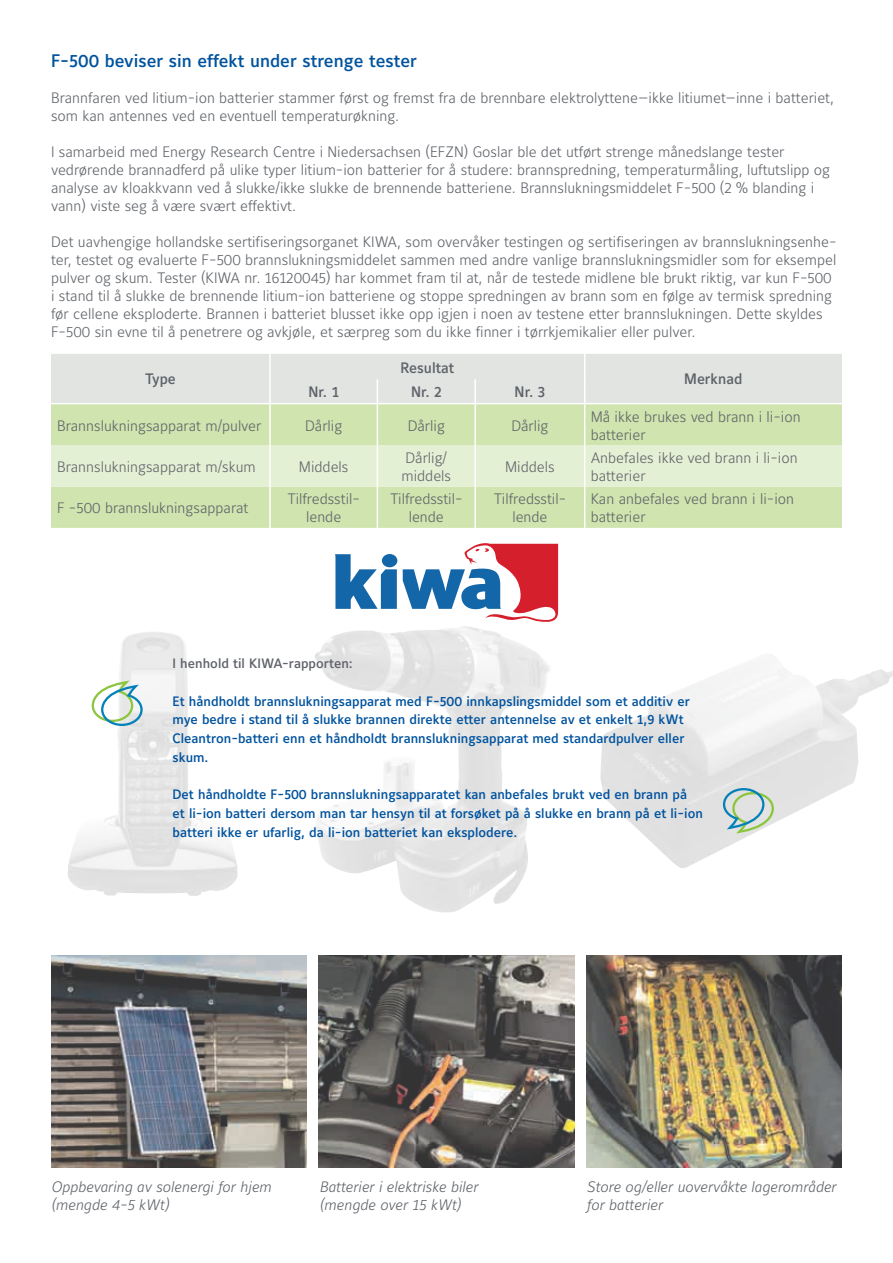
<style>
.page{position:relative;width:893px;height:1263px;background:#fff}
.page>*{position:absolute;margin:0;border:0;box-sizing:border-box;transform-origin:0 0}
.t1{font:500 18px "Maurea Jci Lf ML";color:#01539e}
.t2{font:300 15px/18px "Maurea Jci Lf ML";color:#5f6369}
.t3{font:italic 300 15px/18px "Maurea Jci Lf ML";color:#5f6369}
.t4{font:500 15px "Maurea Jci Lf ML";color:#5f6369}
.t5{font:500 13.5px/18.8px "Maurea Jci Lf ML";color:#01539e}
.t6{font:500 13.5px "Maurea Jci Lf ML";color:#5f6369}
</style>
<div class="page">
<img style="left:67px;top:635px;width:171px;height:261px">
<img style="left:315px;top:627px;width:148px;height:192px">
<svg style="left:403px;top:543px;width:155px;height:79px"></svg>
<svg style="left:335px;top:554px;width:62px;height:55px"></svg>
<div style="left:382px;top:554px;width:15px;height:13px;background:#1366a8;border-radius:50%"></div>
<svg style="left:89px;top:679px;width:55px;height:48px"></svg>
<svg style="left:722px;top:787px;width:54px;height:48px;background:#c0d5cd"></svg>
<img style="left:51px;top:955px;width:255px;height:213px">
<img style="left:319px;top:955px;width:255px;height:213px">
<img style="left:587px;top:955px;width:255px;height:213px">
<div style="left:51px;top:404px;width:791px;height:124px;background:#cfe4ae"></div>
<div style="left:51px;top:445px;width:791px;height:42px;background:#e4f0d4"></div>
<hr style="left:269px;top:404px;width:2px;height:41px;background:#fff">
<hr style="left:377px;top:404px;width:1px;height:41px;background:#fff">
<hr style="left:269px;top:445px;width:2px;height:42px;background:#fff">
<hr style="left:377px;top:445px;width:1px;height:42px;background:#fff">
<hr style="left:269px;top:487px;width:2px;height:41px;background:#fff">
<hr style="left:377px;top:487px;width:1px;height:41px;background:#fff">
<hr style="left:474px;top:404px;width:2px;height:41px;background:#fff">
<hr style="left:584px;top:404px;width:1px;height:41px;background:#fff">
<hr style="left:474px;top:445px;width:2px;height:42px;background:#fff">
<hr style="left:584px;top:445px;width:1px;height:42px;background:#fff">
<hr style="left:474px;top:487px;width:2px;height:41px;background:#fff">
<hr style="left:584px;top:487px;width:1px;height:41px;background:#fff">
<div style="left:51px;top:354px;width:791px;height:49px;background:#e2e4e2"></div>
<p class="t1" style="left:51px;top:50px;width:368px">F-500 beviser sin effekt under strenge tester</p>
<p class="t2" style="left:51px;top:88px;width:785px">Brannfaren ved litium-ion batterier stammer først og fremst fra de brennbare elektrolyttene—ikke litiumet—inne i batteriet, som kan antennes ved en eventuell temperaturøkning.</p>
<p class="t2" style="left:51px;top:142px;width:781px">I samarbeid med Energy Research Centre i Niedersachsen (EFZN) Goslar ble det utført strenge månedslange tester vedrørende brannadferd på ulike typer litium-ion batterier for å studere: brannspredning, temperaturmåling, luftutslipp og analyse av kloakkvann ved å slukke/ikke slukke de brennende batteriene. Brannslukningsmiddelet F-500 (2 % blanding i vann) viste seg å være svært effektivt.</p>
<p class="t2" style="left:51px;top:232px;width:787px">Det uavhengige hollandske sertifiseringsorganet KIWA, som overvåker testingen og sertifiseringen av brannslukningsenhe&shy;ter, testet og evaluerte F-500 brannslukningsmiddelet sammen med andre vanlige brannslukningsmidler som for eksempel pulver og skum. Tester (KIWA nr. 16120045) har kommet fram til at, når de testede midlene ble brukt riktig, var kun F-500 i stand til å slukke de brennende litium-ion batteriene og stoppe spredningen av brann som en følge av termisk spredning før cellene eksploderte. Brannen i batteriet blusset ikke opp igjen i noen av testene etter brannslukningen. Dette skyldes F-500 sin evne til å penetrere og avkjøle, et særpreg som du ikke finner i tørrkjemikalier eller pulver.</p>
<p class="t4" style="left:145px;top:370px;width:32px">Type</p>
<p class="t4" style="left:400px;top:359px;width:55px">Resultat</p>
<p class="t4" style="left:308px;top:383px;width:32px">Nr. 1</p>
<p class="t4" style="left:411px;top:383px;width:32px">Nr. 2</p>
<p class="t4" style="left:515px;top:383px;width:32px">Nr. 3</p>
<p class="t4" style="left:684px;top:370px;width:60px">Merknad</p>
<p class="t2" style="left:57px;top:416px;width:206px">Brannslukningsapparat m/pulver</p>
<p class="t2" style="left:305px;top:416px;width:39px">Dårlig</p>
<p class="t2" style="left:408px;top:416px;width:39px">Dårlig</p>
<p class="t2" style="left:511px;top:416px;width:39px">Dårlig</p>
<p class="t2" style="left:591px;top:407px;width:211px">Må ikke brukes ved brann i li-ion batterier</p>
<p class="t2" style="left:57px;top:457px;width:200px">Brannslukningsapparat m/skum</p>
<p class="t2" style="left:299px;top:457px;width:51px">Middels</p>
<p class="t2" style="left:401px;top:448px;width:51px">Dårlig/ middels</p>
<p class="t2" style="left:505px;top:457px;width:51px">Middels</p>
<p class="t2" style="left:591px;top:448px;width:208px">Anbefales ikke ved brann i li-ion batterier</p>
<p class="t2" style="left:57px;top:498px;width:193px">F -500 brannslukningsapparat</p>
<p class="t2" style="left:287px;top:489px;width:74px;text-align:center">Tilfredsstil&shy;lende</p>
<p class="t2" style="left:390px;top:489px;width:74px;text-align:center">Tilfredsstil&shy;lende</p>
<p class="t2" style="left:494px;top:489px;width:74px;text-align:center">Tilfredsstil&shy;lende</p>
<p class="t2" style="left:591px;top:489px;width:205px">Kan anbefales ved brann i li-ion batterier</p>
<p class="t6" style="left:173px;top:655px;width:182px">I henhold til KIWA-rapporten:</p>
<p class="t5" style="left:173px;top:692px;width:519px">Et håndholdt brannslukningsapparat med F-500 innkapslingsmiddel som et additiv er mye bedre i stand til å slukke brannen direkte etter antennelse av et enkelt 1,9 kWt Cleantron-batteri enn et håndholdt brannslukningsapparat med standardpulver eller skum.</p>
<p class="t5" style="left:173px;top:785px;width:532px">Det håndholdte F-500 brannslukningsapparatet kan anbefales brukt ved en brann på<br>et li-ion batteri dersom man tar hensyn til at forsøket på å slukke en brann på et li-ion batteri ikke er ufarlig, da li-ion batteriet kan eksplodere.</p>
<p class="t3" style="left:51px;top:1178px;width:222px">Oppbevaring av solenergi for hjem (mengde 4-5 kWt)</p>
<p class="t3" style="left:319px;top:1178px;width:160px">Batterier i elektriske biler (mengde over 15 kWt)</p>
<p class="t3" style="left:586px;top:1178px;width:251px">Store og/eller uovervåkte lagerområder for batterier</p>
</div>
